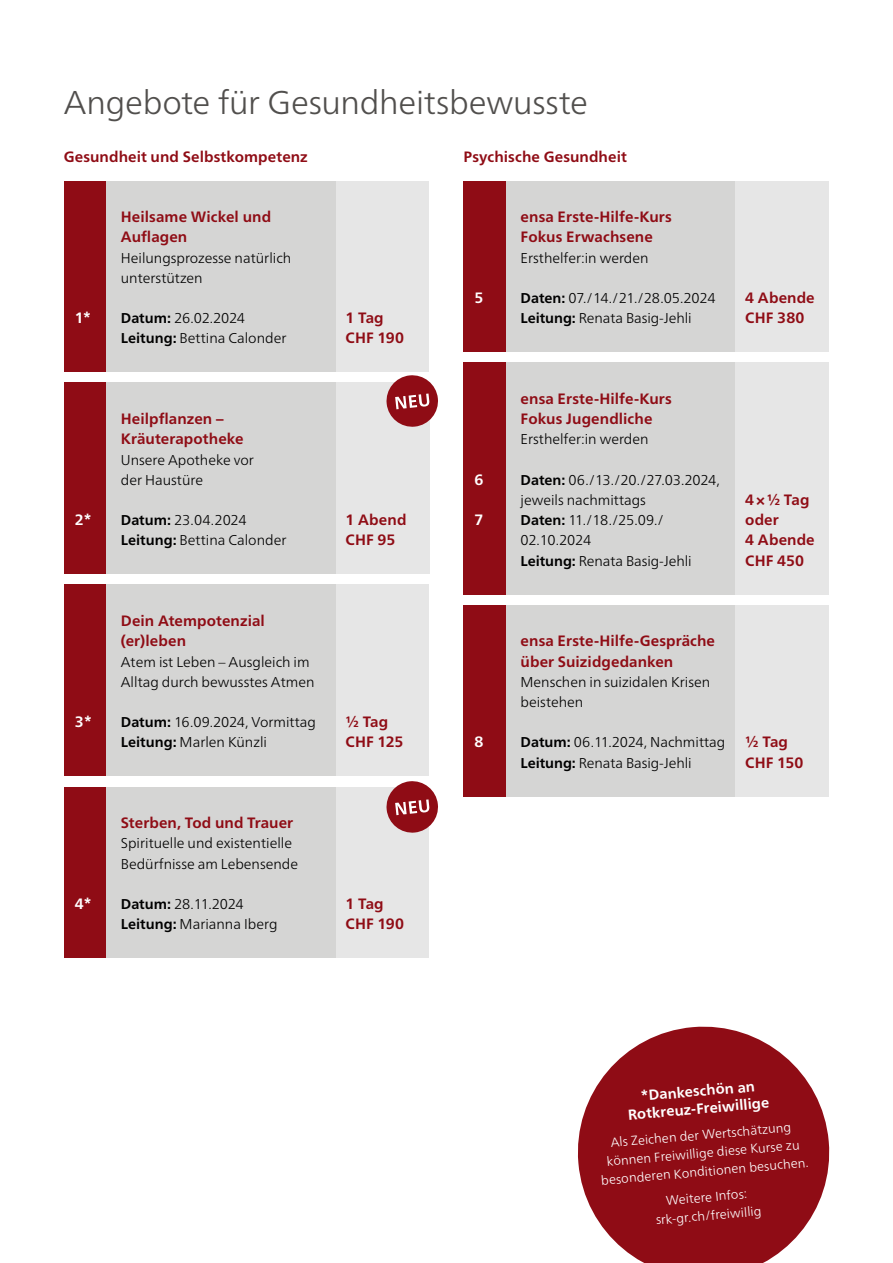
<style>
.page{position:relative;width:893px;height:1263px;background:#fff}
.page>*{position:absolute;margin:0;border:0;box-sizing:border-box;transform-origin:0 0}
.t1{font:300 33px "Frutiger Neue LTW1 G";letter-spacing:-.005em;color:#514f4d}
.t2{font:700 15px/20.2px "Frutiger Neue LTW1 G";letter-spacing:.005em;color:#8f0c15}
.t3{font:700 15px "Frutiger Neue LTW1 G";color:#fff}
.t4{font:700 14.55px/17.7px "Frutiger Neue LTW1 G";color:#fff;text-align:center}
.t5{font:300 14.25px/20.2px "Frutiger Neue LTW1 G";color:#000}
.t6{font:300 12.9px/18.3px "Frutiger Neue LTW1 G";color:#fff;text-align:center}
.s1{font-weight:700}
</style>
<div class="page">
<div style="left:64px;top:182px;width:42px;height:190px;background:#8f0c15"></div>
<div style="left:106px;top:182px;width:230px;height:190px;background:#d5d5d4"></div>
<div style="left:336px;top:182px;width:92px;height:190px;background:#e6e6e6"></div>
<div style="left:463px;top:182px;width:43px;height:170px;background:#8f0c15"></div>
<div style="left:506px;top:182px;width:230px;height:170px;background:#d5d5d4"></div>
<div style="left:736px;top:182px;width:93px;height:170px;background:#e6e6e6"></div>
<div style="left:463px;top:362px;width:43px;height:232px;background:#8f0c15"></div>
<div style="left:506px;top:362px;width:230px;height:232px;background:#d5d5d4"></div>
<div style="left:736px;top:362px;width:93px;height:232px;background:#e6e6e6"></div>
<div style="left:463px;top:605px;width:43px;height:191px;background:#8f0c15"></div>
<div style="left:506px;top:605px;width:230px;height:191px;background:#d5d5d4"></div>
<div style="left:736px;top:605px;width:93px;height:191px;background:#e6e6e6"></div>
<div style="left:64px;top:584px;width:42px;height:192px;background:#8f0c15"></div>
<div style="left:106px;top:584px;width:230px;height:192px;background:#d5d5d4"></div>
<div style="left:336px;top:584px;width:92px;height:192px;background:#e6e6e6"></div>
<div style="left:64px;top:787px;width:42px;height:171px;background:#8f0c15"></div>
<div style="left:106px;top:787px;width:230px;height:171px;background:#d5d5d4"></div>
<div style="left:336px;top:787px;width:92px;height:171px;background:#e6e6e6"></div>
<svg style="left:386px;top:781px;width:52px;height:53px"></svg>
<div style="left:64px;top:383px;width:42px;height:191px;background:#8f0c15"></div>
<div style="left:106px;top:383px;width:230px;height:191px;background:#d5d5d4"></div>
<div style="left:336px;top:383px;width:93px;height:191px;background:#e6e6e6"></div>
<svg style="left:385px;top:375px;width:53px;height:53px"></svg>
<svg style="left:578px;top:1026px;width:252px;height:237px;fill:#8f0c15"></svg>
<h1 class="t1" style="left:64px;top:83px;width:526px">Angebote für Gesundheitsbewusste</h1>
<p class="t2" style="left:64px;top:146px;width:246px">Gesundheit und Selbstkompetenz</p>
<p class="t2" style="left:463px;top:146px;width:165px">Psychische Gesundheit</p>
<p class="t3" style="left:75px;top:309px;width:18px">1*</p>
<p class="t3" style="left:75px;top:511px;width:19px">2*</p>
<p class="t3" style="left:75px;top:713px;width:19px">3*</p>
<p class="t3" style="left:75px;top:895px;width:19px">4*</p>
<p class="t2" style="left:121px;top:207px;width:152px">Heilsame Wickel und<br>Auflagen</p>
<p class="t5" style="left:121px;top:247px;width:172px">Heilungsprozesse natürlich unterstützen</p>
<p class="t5" style="left:121px;top:308px;width:167px"><span class="s1">Datum:</span> 26.02.2024<br><span class="s1">Leitung:</span> Bettina Calonder</p>
<p class="t2" style="left:345px;top:308px;width:60px">1 Tag<br>CHF 190</p>
<p class="t2" style="left:121px;top:409px;width:124px">Heilpflanzen –<br>Kräuterapotheke</p>
<p class="t5" style="left:121px;top:449px;width:135px">Unsere Apotheke vor der Haustüre</p>
<p class="t5" style="left:121px;top:510px;width:167px"><span class="s1">Datum:</span> 23.04.2024<br><span class="s1">Leitung:</span> Bettina Calonder</p>
<p class="t2" style="left:345px;top:510px;width:62px">1 Abend<br>CHF 95</p>
<p class="t2" style="left:121px;top:611px;width:145px">Dein Atempotenzial (er)leben</p>
<p class="t5" style="left:121px;top:651px;width:195px">Atem ist Leben – Ausgleich im<br>Alltag durch bewusstes Atmen</p>
<p class="t5" style="left:121px;top:712px;width:197px"><span class="s1">Datum:</span> 16.09.2024, Vormittag<br><span class="s1">Leitung:</span> Marlen Künzli</p>
<p class="t2" style="left:345px;top:712px;width:60px">½ Tag<br>CHF 125</p>
<p class="t2" style="left:121px;top:813px;width:174px">Sterben, Tod und Trauer</p>
<p class="t5" style="left:121px;top:833px;width:179px">Spirituelle und existentielle<br>Bedürfnisse am Lebensende</p>
<p class="t5" style="left:121px;top:894px;width:158px"><span class="s1">Datum:</span> 28.11.2024<br><span class="s1">Leitung:</span> Marianna Iberg</p>
<p class="t2" style="left:345px;top:893px;width:60px">1 Tag<br>CHF 190</p>
<p class="t3" style="left:474px;top:289px;width:10px">5</p>
<p class="t3" style="left:474px;top:471px;width:10px">6</p>
<p class="t3" style="left:474px;top:511px;width:10px">7</p>
<p class="t3" style="left:474px;top:733px;width:10px">8</p>
<p class="t2" style="left:521px;top:207px;width:153px">ensa Erste-Hilfe-Kurs<br>Fokus Erwachsene</p>
<p class="t5" style="left:521px;top:247px;width:129px">Ersthelfer:in werden</p>
<p class="t5" style="left:521px;top:288px;width:196px"><span class="s1">Daten:</span> 07./14./21./28.05.2024<br><span class="s1">Leitung:</span> Renata Basig-Jehli</p>
<p class="t2" style="left:745px;top:288px;width:71px">4 Abende<br>CHF 380</p>
<p class="t2" style="left:521px;top:388px;width:153px">ensa Erste-Hilfe-Kurs<br>Fokus Jugendliche</p>
<p class="t5" style="left:521px;top:429px;width:129px">Ersthelfer:in werden</p>
<p class="t5" style="left:521px;top:470px;width:201px"><span class="s1">Daten:</span> 06./13./20./27.03.2024, jeweils nachmittags<br><span class="s1">Daten:</span> 11./18./25.09./<br>02.10.2024<br><span class="s1">Leitung:</span> Renata Basig-Jehli</p>
<p class="t2" style="left:745px;top:489px;width:71px">4×½ Tag oder<br>4 Abende<br>CHF 450</p>
<p class="t2" style="left:521px;top:631px;width:196px">ensa Erste-Hilfe-Gespräche über Suizidgedanken</p>
<p class="t5" style="left:521px;top:671px;width:191px">Menschen in suizidalen Krisen beistehen</p>
<p class="t5" style="left:521px;top:732px;width:206px"><span class="s1">Datum:</span> 06.11.2024, Nachmittag<br><span class="s1">Leitung:</span> Renata Basig-Jehli</p>
<p class="t2" style="left:745px;top:732px;width:60px">½ Tag<br>CHF 150</p>
<p class="t4" style="left:626px;top:1088px;width:143px;rotate:-5deg">*Dankeschön an<br>Rotkreuz-Freiwillige</p>
<p class="t6" style="left:597px;top:1135px;width:210px;rotate:-5deg">Als Zeichen der Wertschätzung können Freiwillige diese Kurse zu besonderen Konditionen besuchen.</p>
<p class="t6" style="left:653px;top:1192px;width:107px;rotate:-5deg">Weitere Infos: srk-gr.ch/freiwillig</p>
</div>
